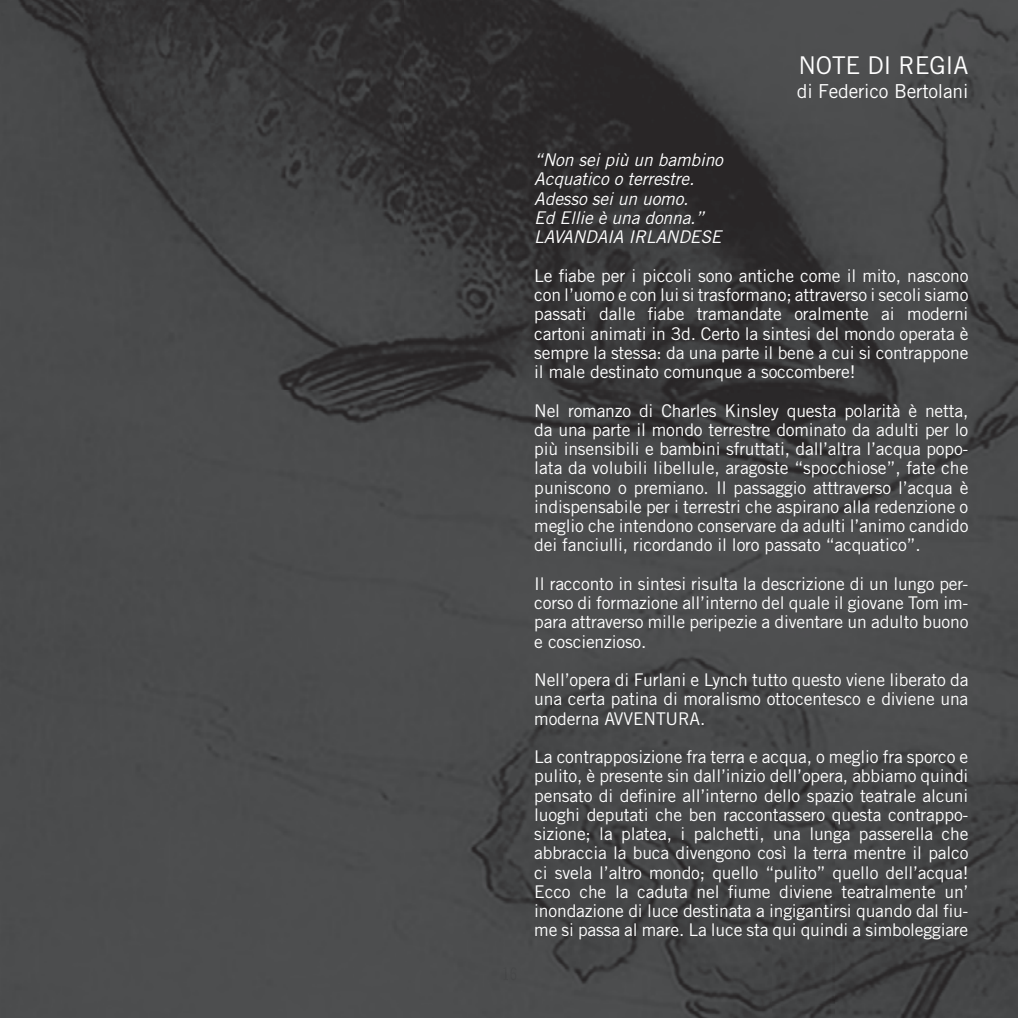
<style>
.page{position:relative;width:1018px;height:1018px;background:#fff}
.page>*{position:absolute;margin:0;border:0;box-sizing:border-box;transform-origin:0 0}
.t1{font:24.5px "Trade Gothic";letter-spacing:-.01em;color:#fff}
.t2{font:19.25px "Trade Gothic";letter-spacing:-.01em;color:#fff}
.t3{font:17.5px/19.2px "Trade Gothic";letter-spacing:-.01em;color:#fff;text-align:justify}
.t4{font:italic 17.5px/19.2px "Trade Gothic";letter-spacing:-.01em;color:#fff}
</style>
<div class="page">
<img style="left:0;top:0;width:1018px;height:1018px">
<svg style="left:503px;top:967px;width:13px;height:13px"></svg>
<h1 class="t1" style="left:798px;top:51px;width:171px">NOTE DI REGIA</h1>
<p class="t2" style="left:797px;top:79px;width:173px">di Federico Bertolani</p>
<p class="t4" style="left:534px;top:150px;width:190px">“Non sei più un bambino<br>Acquatico o terrestre.<br>Adesso sei un uomo.<br>Ed Ellie è una donna.”<br>LAVANDAIA IRLANDESE</p>
<p class="t3" style="left:534px;top:266px;width:436px">Le fiabe per i piccoli sono antiche come il mito, nascono con l’uomo e con lui si trasformano; attraverso i secoli siamo passati dalle fiabe tramandate oralmente ai moderni cartoni animati in 3d. Certo la sintesi del mondo operata è sempre la stessa: da una parte il bene a cui si contrappone il male destinato comunque a soccombere!</p>
<p class="t3" style="left:534px;top:400px;width:436px">Nel romanzo di Charles Kinsley questa polarità è netta, da una parte il mondo terrestre dominato da adulti per lo più insensibili e bambini sfruttati, dall’altra l’acqua popo&shy;lata da volubili libellule, aragoste “spocchiose”, fate che puniscono o premiano. Il passaggio atttraverso l’acqua è indispensabile per i terrestri che aspirano alla redenzione o meglio che intendono conservare da adulti l’animo candido dei fanciulli, ricordando il loro passato “acquatico”.</p>
<p class="t3" style="left:534px;top:574px;width:436px">Il racconto in sintesi risulta la descrizione di un lungo per&shy;corso di formazione all’interno del quale il giovane Tom im&shy;para attraverso mille peripezie a diventare un adulto buono e coscienzioso.</p>
<p class="t3" style="left:534px;top:670px;width:436px">Nell’opera di Furlani e Lynch tutto questo viene liberato da una certa patina di moralismo ottocentesco e diviene una moderna AVVENTURA.</p>
<p class="t3" style="left:534px;top:747px;width:436px">La contrapposizione fra terra e acqua, o meglio fra sporco e pulito, è presente sin dall’inizio dell’opera, abbiamo quindi pensato di definire all’interno dello spazio teatrale alcuni luoghi deputati che ben raccontassero questa contrappo&shy;sizione; la platea, i palchetti, una lunga passerella che abbraccia la buca divengono così la terra mentre il palco ci svela l’altro mondo; quello “pulito” quello dell’acqua!<br>Ecco che la caduta nel fiume diviene teatralmente un’ inondazione di luce destinata a ingigantirsi quando dal fiu&shy;me si passa al mare. La luce sta qui quindi a simboleggiare</p>
</div>
